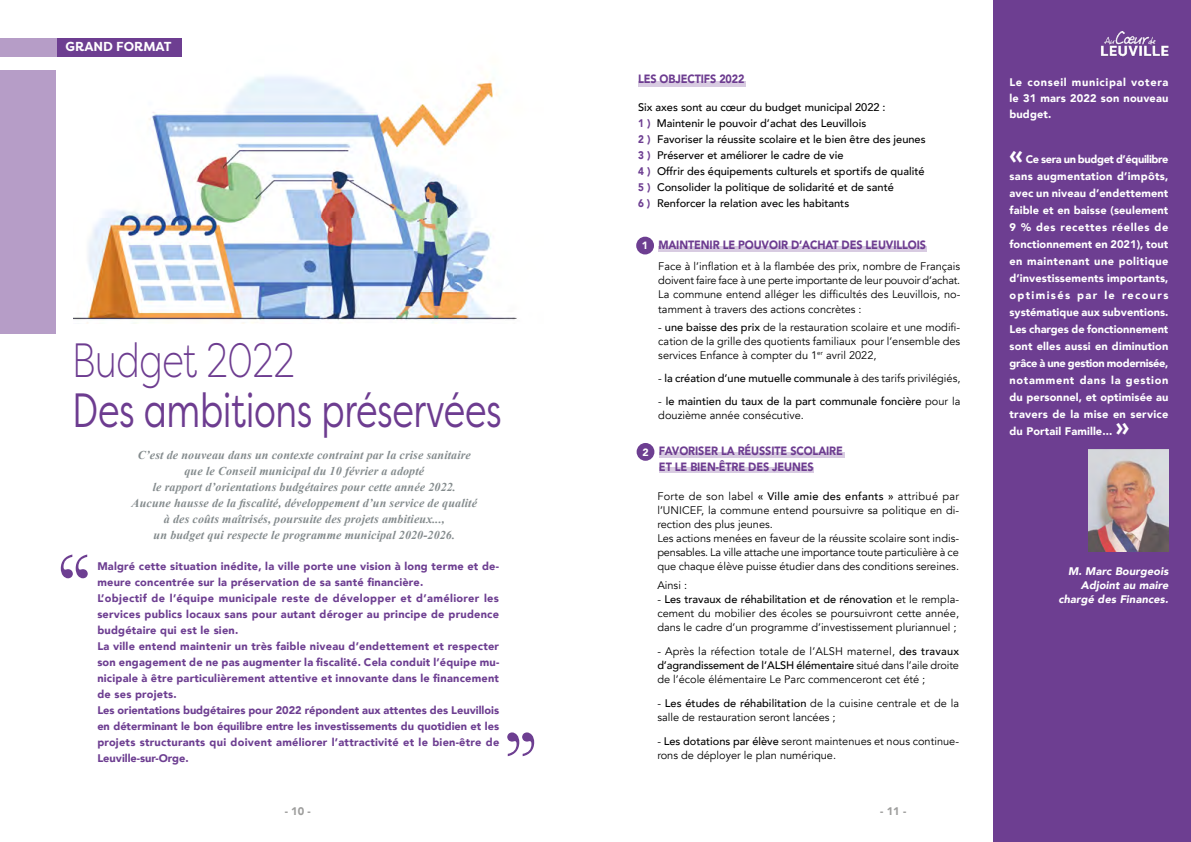
<style>
.page{position:relative;width:1191px;height:842px;background:#fff}
.page>*{position:absolute;margin:0;border:0;box-sizing:border-box;transform-origin:0 0}
.t1{font:93px "Baskerville";color:#6d3e91}
.t2{font:48px "Filson Pro";letter-spacing:-.01em;color:#6d3c90;scale:.75 1}
.t3{font:300 48px "Filson Pro";letter-spacing:-.01em;color:#6d3c90;scale:.75 1}
.t4{font:900 25px "Avenir";color:#fff}
.t5{font:700 13px "Filson Pro";color:#fff}
.t6{font:italic 700 12px/16px "Times New Roman";letter-spacing:.01em;color:#848b8d;text-align:center}
.t7{font:900 12px/16px "Avenir";letter-spacing:-.01em;color:#6d3c90;scale:.9 1}
.t8{font:11px/14px "Avenir";color:#000;text-align:justify}
.t9{font:900 11px/16px "Avenir";letter-spacing:.02em;color:#6d3e91}
.t10{font:900 11px/17px "Avenir";letter-spacing:.015em;color:#fff;text-align:justify}
.t11{font:500 11px/16px "Avenir";color:#000}
.t12{font:italic 900 11px/14px "Avenir";letter-spacing:.01em;color:#fff;text-align:right}
.t13{font:900 11px "Avenir";color:#9d9d9c}
.t14{font:900 10.5px "Avenir";color:#fff}
.s1{font-weight:900;color:#6d3e91}
.s2{font-weight:400;font-size:11px;color:#000}
.s3{font-weight:500}
.s4{font-weight:400}
</style>
<div class="page">
<div style="left:0;top:71px;width:56px;height:263px;background:#b69dc7"></div>
<div style="left:993px;top:0;width:198px;height:842px;background:#6d3e91"></div>
<img style="left:74px;top:38px;width:443px;height:285px">
<img style="left:1088px;top:450px;width:80px;height:102px">
<div style="left:57px;top:38px;width:124px;height:19px;background:#6d3e91"></div>
<div style="left:0;top:38px;width:57px;height:19px;background:#b69dc7"></div>
<div style="left:638px;top:81px;width:107px;height:5px;background:#d8cbe1"></div>
<img style="left:1101px;top:31px;width:68px;height:26px">
<div style="left:636px;top:237px;width:18px;height:17px;background:#6d3e91;border-radius:50%"></div>
<div style="left:636px;top:443px;width:18px;height:18px;background:#6d3e91;border-radius:50%"></div>
<div style="left:658px;top:246px;width:269px;height:6px;background:#d8cbe1"></div>
<div style="left:659px;top:468px;width:155px;height:5px;background:#d8cbe1"></div>
<div style="left:659px;top:452px;width:185px;height:6px;background:#d8cbe1"></div>
<p class="t5" style="left:66px;top:38px;width:107px">GRAND FORMAT</p>
<h2 class="t3" style="left:72px;top:329px;width:298px">Budget 2022</h2>
<h2 class="t2" style="left:72px;top:379px;width:574px">Des ambitions préservées</h2>
<p class="t6" style="left:132px;top:447px;width:347px">C’est de nouveau dans un contexte contraint par la crise sanitaire que le Conseil municipal du 10 février a adopté<br>le rapport d’orientations budgétaires pour cette année 2022.<br>Aucune hausse de la fiscalité, développement d’un service de qualité à des coûts maîtrisés, poursuite des projets ambitieux...,<br>un budget qui respecte le programme municipal 2020-2026.</p>
<h1 class="t1" style="left:55px;top:527px;width:40px">‘‘</h1>
<p class="t9" style="left:97px;top:557px;width:403px">Malgré cette situation inédite, la ville porte une vision à long terme et de&shy;meure concentrée sur la préservation de sa santé financière.<br>L’objectif de l’équipe municipale reste de développer et d’améliorer les services publics locaux sans pour autant déroger au principe de prudence budgétaire qui est le sien.<br>La ville entend maintenir un très faible niveau d’endettement et respecter son engagement de ne pas augmenter la fiscalité. Cela conduit l’équipe mu&shy;nicipale à être particulièrement attentive et innovante dans le financement de ses projets.<br>Les orientations budgétaires pour 2022 répondent aux attentes des Leuvillois en déterminant le bon équilibre entre les investissements du quotidien et les projets structurants qui doivent améliorer l’attractivité et le bien-être de Leuville-sur-Orge.</p>
<h1 class="t1" style="left:540px;top:784px;width:40px;rotate:-180deg">‘‘</h1>
<p class="t7" style="left:638px;top:70px;width:120px">LES OBJECTIFS 2022</p>
<p class="t11" style="left:638px;top:99px;width:289px">Six axes sont au cœur du budget municipal 2022 :<br><span class="s1">1 )</span> Maintenir le pouvoir d’achat des Leuvillois<br><span class="s1">2 )</span> Favoriser la réussite scolaire et le bien être des jeunes <span class="s1">3 )</span> Préserver et améliorer le cadre de vie<br><span class="s1">4 )</span> Offrir des équipements culturels et sportifs de qualité <span class="s1">5 )</span> Consolider la politique de solidarité et de santé<br><span class="s1">6 )</span> Renforcer la relation avec les habitants</p>
<p class="t7" style="left:637px;top:236px;width:323px"><span class="s2">1.</span> MAINTENIR LE POUVOIR D’ACHAT DES LEUVILLOIS</p>
<p class="t14" style="left:642px;top:237px;width:8px">1</p>
<p class="t8" style="left:658px;top:260px;width:303px">Face à l’inflation et à la flambée des prix, nombre de Français doivent faire face à une perte importante de leur pouvoir d’achat.<br>La commune entend alléger les difficultés des Leuvillois, no&shy;tamment à travers des actions concrètes :</p>
<p class="t8" style="left:658px;top:320px;width:303px">- <span class="s3">une baisse des prix</span> de la restauration scolaire et une modifi&shy;cation de la grille des quotients familiaux pour l’ensemble des services Enfance à compter du 1<sup>er</sup> avril 2022,</p>
<p class="t11" style="left:658px;top:369px;width:304px"><span class="s4">-</span> la création d’une mutuelle communale <span class="s4">à des tarifs privilégiés,</span></p>
<p class="t11" style="left:658px;top:393px;width:303px;line-height:14px"><span class="s4">-</span> le maintien du taux de la part communale foncière <span class="s4">pour la douzième année consécutive.</span></p>
<p class="t14" style="left:642px;top:443px;width:8px">2</p>
<p class="t7" style="left:659px;top:442px;width:206px">FAVORISER LA RÉUSSITE SCOLAIRE<br>ET LE BIEN-ÊTRE DES JEUNES</p>
<p class="t8" style="left:657px;top:489px;width:303px;text-align:left">Forte de son label <span class="s3">« Ville amie des enfants »</span> attribué par l’UNICEF, la commune entend poursuivre sa politique en di&shy;rection des plus jeunes.<br>Les actions menées en faveur de la réussite scolaire sont indis&shy;pensables. La ville attache une importance toute particulière à ce que chaque élève puisse étudier dans des conditions sereines.</p>
<p class="t8" style="left:657px;top:578px;width:31px">Ainsi :</p>
<p class="t8" style="left:657px;top:592px;width:303px">- <span class="s3">Les travaux de réhabilitation et de rénovation</span> et le rempla&shy;cement du mobilier des écoles se poursuivront cette année, dans le cadre d’un programme d’investissement pluriannuel ;</p>
<p class="t8" style="left:657px;top:644px;width:303px">- Après la réfection totale de l’ALSH maternel, <span class="s3">des travaux d’agrandissement de l’ALSH élémentaire</span> situé dans l’aile droite de l’école élémentaire Le Parc commenceront cet été ;</p>
<p class="t8" style="left:657px;top:696px;width:303px">- <span class="s3">Les études de réhabilitation</span> de la cuisine centrale et de la salle de restauration seront lancées ;</p>
<p class="t8" style="left:657px;top:734px;width:303px">- <span class="s3">Les dotations par élève</span> seront maintenues et nous continue&shy;rons de déployer le plan numérique.</p>
<p class="t13" style="left:285px;top:802px;width:28px">- 10 -</p>
<p class="t13" style="left:880px;top:801px;width:28px">- 11 -</p>
<p class="t10" style="left:1009px;top:74px;width:160px;line-height:16px">Le conseil municipal votera le 31 mars 2022 son nouveau budget.</p>
<h3 class="t4" style="left:1009px;top:133px;width:15px">«</h3>
<p class="t10" style="left:1009px;top:150px;width:160px;text-indent:16px">Ce sera un budget d’équilibre sans augmentation d’impôts, avec un niveau d’endettement faible et en baisse (seulement 9 % des recettes réelles de fonctionnement en 2021), tout en maintenant une politique d’investissements importants, optimisés par le recours systématique aux subventions.<br>Les charges de fonctionnement sont elles aussi en diminution grâce à une gestion modernisée, notamment dans la gestion du personnel, et optimisée au travers de la mise en service du Portail Famille...</p>
<h3 class="t4" style="left:1115px;top:405px;width:15px">»</h3>
<p class="t12" style="left:1058px;top:564px;width:112px">M. Marc Bourgeois<br>Adjoint au maire chargé des Finances.</p>
</div>
